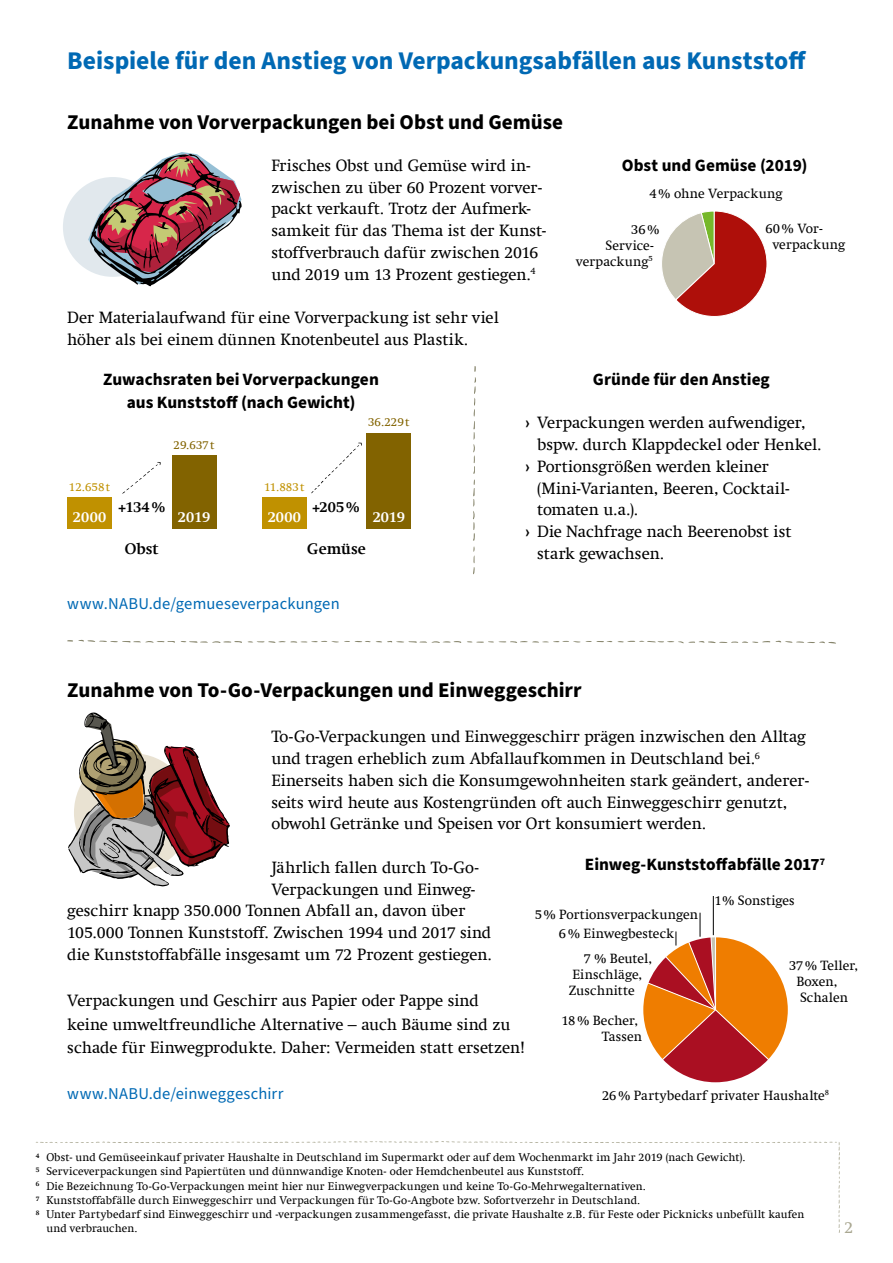
<style>
.page{position:relative;width:893px;height:1263px;background:#fff}
.page>*{position:absolute;margin:0;border:0;box-sizing:border-box;transform-origin:0 0}
.t1{font:700 25.5px "Source Sans Pro";color:#0069b4}
.t2{font:700 21px "Source Sans Pro";color:#000}
.t3{font:700 17.25px/23.2px "Source Sans Pro";color:#000;text-align:center}
.t4{font:16.5px/21.8px "Swift Com";color:#000}
.t5{font:16.5px "Source Sans Pro";letter-spacing:.01em;color:#0069b4}
.t6{font:16.5px "Swift Com";color:#a9a791}
.t7{font:700 15.75px "Swift Com";color:#000}
.t8{font:700 15px "Swift Com";letter-spacing:.01em;color:#fff}
.t9{font:700 15px "Swift Com";letter-spacing:.01em;color:#000}
.t10{font:13.5px/15.8px "Swift Com";letter-spacing:.005em;color:#000}
.t11{font:12px "Swift Com";color:#c09100}
.t12{font:12px "Swift Com";color:#826300}
.t13{font:11.25px "Swift Com";letter-spacing:.01em;color:#000}
.s1{font-weight:700}
</style>
<div class="page">
<svg style="left:662px;top:211px;width:105px;height:106px"></svg>
<div style="left:67px;top:498px;width:45px;height:31px;background:#c09100"></div>
<div style="left:172px;top:455px;width:44px;height:74px;background:#826300"></div>
<div style="left:262px;top:498px;width:45px;height:31px;background:#c09100"></div>
<div style="left:366px;top:433px;width:45px;height:96px;background:#826300"></div>
<svg style="left:122px;top:462px;width:39px;height:32px"></svg>
<svg style="left:311px;top:442px;width:51px;height:51px"></svg>
<svg style="left:473px;top:366px;width:3px;height:208px"></svg>
<div style="left:63px;top:177px;width:100px;height:100px;background:#e1e8ed;border-radius:50%"></div>
<svg style="left:88px;top:152px;width:154px;height:134px"></svg>
<svg style="left:67px;top:640px;width:769px;height:4px"></svg>
<svg style="left:68px;top:712px;width:162px;height:174px"></svg>
<hr style="left:713px;top:896px;width:1px;height:39px;background:#000">
<svg style="left:643px;top:913px;width:145px;height:169px"></svg>
<svg style="left:36px;top:1141px;width:804px;height:92px"></svg>
<h1 class="t1" style="left:67px;top:43px;width:740px">Beispiele für den Anstieg von Verpackungsabfällen aus Kunststoff</h1>
<p class="t2" style="left:67px;top:108px;width:497px">Zunahme von Vorverpackungen bei Obst und Gemüse</p>
<p class="t4" style="left:271px;top:154px;width:276px">Frisches Obst und Gemüse wird in&shy;zwischen zu über 60 Prozent vorver&shy;packt verkauft. Trotz der Aufmerk&shy;samkeit für das Thema ist der Kunst&shy;stoffverbrauch dafür zwischen 2016 und 2019 um 13 Prozent gestiegen.<sup>4</sup></p>
<p class="t4" style="left:67px;top:307px;width:433px">Der Materialaufwand für eine Vorverpackung ist sehr viel höher als bei einem dünnen Knotenbeutel aus Plastik.</p>
<p class="t3" style="left:622px;top:154px;width:187px">Obst und Gemüse (2019)</p>
<p class="t10" style="left:649px;top:185px;width:135px">4% ohne Verpackung</p>
<p class="t10" style="left:631px;top:222px;width:30px">36%</p>
<p class="t10" style="left:605px;top:238px;width:50px">Service-</p>
<p class="t10" style="left:576px;top:253px;width:78px">verpackung<sup>5</sup></p>
<p class="t10" style="left:773px;top:220px;width:74px;text-indent:-7px">60% Vor&shy;verpackung</p>
<p class="t3" style="left:103px;top:368px;width:277px">Zuwachsraten bei Vorverpackungen aus Kunststoff (nach Gewicht)</p>
<p class="t3" style="left:593px;top:368px;width:179px">Gründe für den Anstieg</p>
<p class="t4" style="left:525px;top:412px;width:282px"><span class="s1">›</span> Verpackungen werden aufwendiger,</p>
<p class="t4" style="left:537px;top:434px;width:286px">bspw. durch Klappdeckel oder Henkel.</p>
<p class="t4" style="left:525px;top:455px;width:245px"><span class="s1">›</span> Portionsgrößen werden kleiner</p>
<p class="t4" style="left:537px;top:477px;width:254px">(Mini-Varianten, Beeren, Cocktail-</p>
<p class="t4" style="left:537px;top:499px;width:103px">tomaten u.a.).</p>
<p class="t4" style="left:525px;top:521px;width:268px"><span class="s1">›</span> Die Nachfrage nach Beerenobst ist</p>
<p class="t12" style="left:368px;top:415px;width:43px">36.229t</p>
<p class="t12" style="left:174px;top:438px;width:42px">29.637t</p>
<p class="t11" style="left:69px;top:480px;width:43px">12.658t</p>
<p class="t11" style="left:264px;top:480px;width:42px">11.883t</p>
<p class="t9" style="left:118px;top:497px;width:49px">+134%</p>
<p class="t9" style="left:312px;top:497px;width:49px">+205%</p>
<p class="t8" style="left:73px;top:507px;width:35px">2000</p>
<p class="t8" style="left:178px;top:507px;width:34px">2019</p>
<p class="t8" style="left:268px;top:507px;width:35px">2000</p>
<p class="t8" style="left:373px;top:507px;width:34px">2019</p>
<p class="t7" style="left:125px;top:539px;width:36px">Obst</p>
<p class="t7" style="left:307px;top:539px;width:60px">Gemüse</p>
<p class="t4" style="left:537px;top:542px;width:129px">stark gewachsen.</p>
<p class="t5" style="left:67px;top:592px;width:274px">www.NABU.de/gemueseverpackungen</p>
<p class="t2" style="left:67px;top:676px;width:516px">Zunahme von To-Go-Verpackungen und Einweggeschirr</p>
<p class="t4" style="left:271px;top:726px;width:539px">To-Go-Verpackungen und Einweggeschirr prägen inzwischen den Alltag und tragen erheblich zum Abfallaufkommen in Deutschland bei.<sup>6<br></sup>Einerseits haben sich die Konsumgewohnheiten stark geändert, anderer&shy;seits wird heute aus Kostengründen oft auch Einweggeschirr genutzt, obwohl Getränke und Speisen vor Ort konsumiert werden.</p>
<p class="t4" style="left:271px;top:856px;width:209px">Jährlich fallen durch To-Go-</p>
<p class="t4" style="left:271px;top:878px;width:206px">Verpackungen und Einweg-</p>
<p class="t4" style="left:67px;top:900px;width:400px">geschirr knapp 350.000 Tonnen Abfall an, davon über</p>
<p class="t4" style="left:67px;top:921px;width:425px">105.000 Tonnen Kunststoff. Zwischen 1994 und 2017 sind</p>
<p class="t4" style="left:67px;top:943px;width:426px">die Kunststoffabfälle insgesamt um 72 Prozent gestiegen.</p>
<p class="t4" style="left:67px;top:989px;width:459px;line-height:23.2px">Verpackungen und Geschirr aus Papier oder Pappe sind<br>keine umweltfreundliche Alternative – auch Bäume sind zu schade für Einwegprodukte. Daher: Vermeiden statt ersetzen!</p>
<p class="t5" style="left:67px;top:1083px;width:218px">www.NABU.de/einweggeschirr</p>
<p class="t3" style="left:585px;top:853px;width:242px">Einweg-Kunststoffabfälle 2017<sup>7</sup></p>
<p class="t10" style="left:714px;top:892px;width:82px">1% Sonstiges</p>
<p class="t10" style="left:535px;top:907px;width:165px">5% Portionsverpackungen</p>
<p class="t10" style="left:569px;top:950px;width:85px;text-indent:15px">7 % Beutel,<br>Einschläge,<br>Zuschnitte</p>
<p class="t10" style="left:796px;top:958px;width:63px;text-indent:-7px">37% Teller,<br>Boxen,<br>Schalen</p>
<p class="t10" style="left:602px;top:1012px;width:42px;text-indent:-40px">18% Becher,<br>Tassen</p>
<p class="t10" style="left:559px;top:926px;width:117px">6% Einwegbesteck</p>
<p class="t10" style="left:602px;top:1087px;width:229px">26% Partybedarf privater Haushalte<sup>8</sup></p>
<p class="t13" style="left:36px;top:1151px;width:711px"><sup>4</sup> Obst- und Gemüseeinkauf privater Haushalte in Deutschland im Supermarkt oder auf dem Wochenmarkt im Jahr 2019 (nach Gewicht).</p>
<p class="t13" style="left:36px;top:1165px;width:550px"><sup>5</sup> Serviceverpackungen sind Papiertüten und dünnwandige Knoten- oder Hemdchenbeutel aus Kunststoff.</p>
<p class="t13" style="left:36px;top:1179px;width:612px"><sup>6</sup> Die Bezeichnung To-Go-Verpackungen meint hier nur Einwegverpackungen und keine To-Go-Mehrwegalternativen.</p>
<p class="t13" style="left:36px;top:1193px;width:606px"><sup>7</sup> Kunststoffabfälle durch Einweggeschirr und Verpackungen für To-Go-Angbote bzw. Sofortverzehr in Deutschland.</p>
<p class="t13" style="left:36px;top:1208px;width:770px"><sup>8</sup> Unter Partybedarf sind Einweggeschirr und -verpackungen zusammengefasst, die private Haushalte z.B. für Feste oder Picknicks unbefüllt kaufen</p>
<p class="t13" style="left:46px;top:1222px;width:93px">und verbrauchen.</p>
<p class="t6" style="left:844px;top:1217px;width:10px">2</p>
</div>
